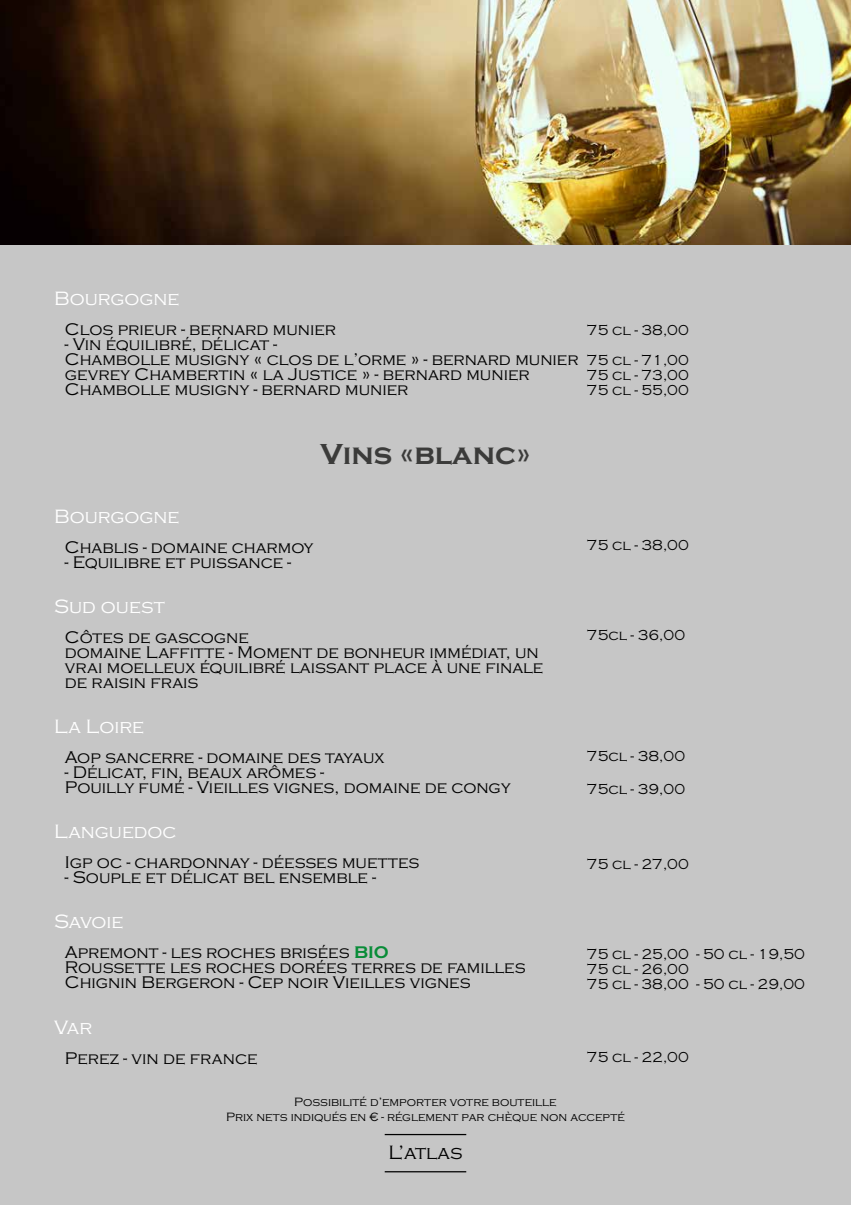
<style>
.page{position:relative;width:851px;height:1205px;background:#fff}
.page>*{position:absolute;margin:0;border:0;box-sizing:border-box;transform-origin:0 0}
.t1{font:700 30px "Copperplate";color:#3b3b3a}
.t2{font:300 20px "Copperplate";color:#fff}
.t3{font:300 20px "Copperplate";color:#000}
.t4{font:300 17.5px/15px "Copperplate";color:#000}
.t5{font:300 15px/15px "Copperplate";color:#000}
.t6{font:300 12.5px/15px "Copperplate";color:#000;text-align:center}
.s1{font-weight:700;color:#098c38}
</style>
<div class="page">
<div style="left:0;top:0;width:850px;height:1205px;background:#c6c6c6"></div>
<hr style="left:384px;top:1134px;width:82px;height:1px;background:#000">
<hr style="left:384px;top:1171px;width:82px;height:1px;background:#000">
<img style="left:0;top:0;width:850px;height:244px">
<p class="t2" style="left:54px;top:287px;width:127px">Bourgogne</p>
<p class="t4" style="left:65px;top:322px;width:273px">Clos prieur - bernard munier</p>
<p class="t4" style="left:65px;top:337px;width:515px">- Vin équilibré, délicat -<br>Chambolle musigny « clos de l’orme » - bernard munier gevrey Chambertin « la Justice » - bernard munier Chambolle musigny - bernard munier</p>
<p class="t5" style="left:587px;top:315px;width:103px;line-height:30px">75 cl - 38,00<br>75 cl - 71,00</p>
<p class="t5" style="left:587px;top:368px;width:103px">75 cl - 73,00<br>75 cl - 55,00</p>
<h1 class="t1" style="left:320px;top:437px;width:212px">Vins «blanc»</h1>
<p class="t2" style="left:54px;top:506px;width:127px">Bourgogne</p>
<p class="t4" style="left:65px;top:540px;width:250px">Chablis - domaine charmoy</p>
<p class="t4" style="left:65px;top:555px;width:228px">- Equilibre et puissance -</p>
<p class="t2" style="left:54px;top:596px;width:112px">Sud ouest</p>
<p class="t4" style="left:65px;top:630px;width:480px">Côtes de gascogne<br>domaine Laffitte - Moment de bonheur immédiat, un vrai moelleux équilibré laissant place à une finale de raisin frais</p>
<p class="t2" style="left:54px;top:716px;width:91px">La Loire</p>
<p class="t4" style="left:65px;top:750px;width:321px">Aop sancerre - domaine des tayaux</p>
<p class="t4" style="left:65px;top:765px;width:447px">- Délicat, fin, beaux arômes -<br>Pouilly fumé - Vieilles vignes, domaine de congy</p>
<p class="t2" style="left:54px;top:821px;width:124px">Languedoc</p>
<p class="t4" style="left:65px;top:855px;width:356px">Igp oc - chardonnay - déesses muettes</p>
<p class="t4" style="left:65px;top:870px;width:312px">- Souple et délicat bel ensemble -</p>
<p class="t2" style="left:54px;top:911px;width:71px">Savoie</p>
<p class="t4" style="left:65px;top:945px;width:462px">Apremont - les roches brisées <span class="s1">BIO<br></span>Roussette les roches dorées terres de familles<br>Chignin Bergeron - Cep noir Vieilles vignes</p>
<p class="t2" style="left:54px;top:1016px;width:39px">Var</p>
<p class="t4" style="left:65px;top:1050px;width:194px">Perez - vin de france</p>
<p class="t5" style="left:587px;top:538px;width:103px">75 cl - 38,00</p>
<p class="t5" style="left:587px;top:628px;width:100px">75cl - 36,00</p>
<p class="t5" style="left:587px;top:740px;width:100px;line-height:33px">75cl - 38,00<br>75cl - 39,00</p>
<p class="t5" style="left:587px;top:857px;width:103px">75 cl - 27,00</p>
<p class="t5" style="left:587px;top:947px;width:219px">75 cl - 25,00 - 50 cl - 19,50<br>75 cl - 26,00<br>75 cl - 38,00 - 50 cl - 29,00</p>
<p class="t5" style="left:587px;top:1050px;width:103px">75 cl - 22,00</p>
<p class="t6" style="left:226px;top:1094px;width:400px">Possibilité d’emporter votre bouteille<br>Prix nets indiqués en € - réglement par chèque non accepté</p>
<p class="t3" style="left:388px;top:1141px;width:75px">L’atlas</p>
</div>
